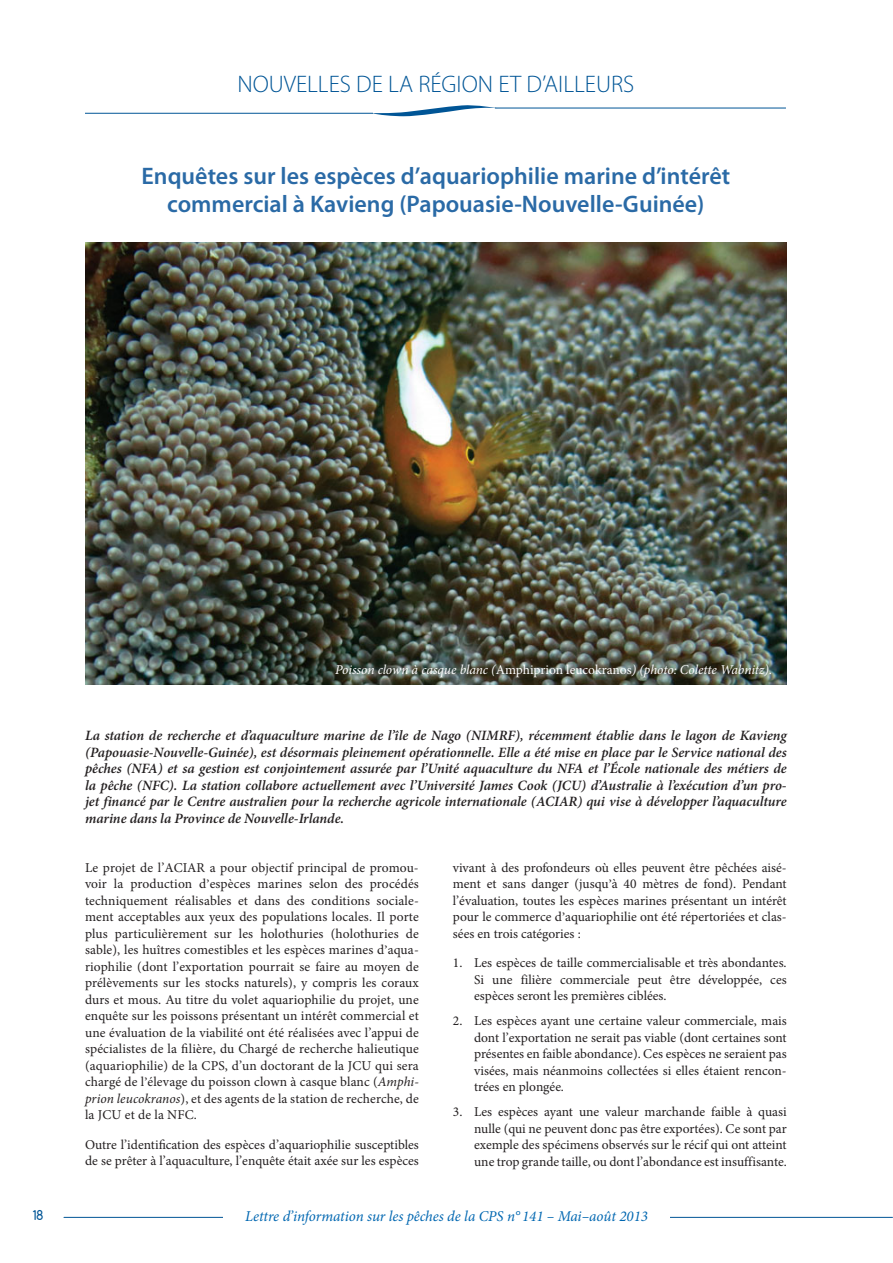
<style>
.page{position:relative;width:893px;height:1263px;background:#fff}
.page>*{position:absolute;margin:0;border:0;box-sizing:border-box;transform-origin:0 0}
.t1{font:600 24px/28.5px "Myriad Pro";color:#2a6aa6;text-align:center}
.t2{font:300 24px "Myriad Pro";color:#005596}
.t3{font:italic 15px "Minion Pro";letter-spacing:-.005em;color:#0067b1}
.t4{font:15px "Duepuntozero";color:#005596}
.t5{font:italic 600 14.25px/16.5px "Minion Pro";color:#231f20;text-align:justify}
.t6{font:13.5px/16.5px "Minion Pro";color:#231f20;text-align:justify}
.t7{font:italic 13.5px "Minion Pro";letter-spacing:-.01em;color:#fff}
.s1{font-style:normal}
.s2{font-style:italic}
</style>
<div class="page">
<hr style="left:85px;top:113px;width:288px;height:1px;background:#005596">
<hr style="left:495px;top:108px;width:291px;height:1px;background:#005596">
<svg style="left:372px;top:105px;width:126px;height:11px"></svg>
<hr style="left:64px;top:1217px;width:828px;height:1px;background:#005596">
<div style="left:223px;top:1211px;width:447px;height:20px;background:#fff"></div>
<img style="left:85px;top:242px;width:702px;height:443px">
<h1 class="t2" style="left:237px;top:75px;width:398px">NOUVELLES DE LA RÉGION ET D’AILLEURS</h1>
<h1 class="t1" style="left:142px;top:164px;width:590px">Enquêtes sur les espèces d’aquariophilie marine d’intérêt commercial à Kavieng (Papouasie-Nouvelle-Guinée)</h1>
<p class="t4" style="left:33px;top:1207px;width:11px">18</p>
<p class="t7" style="left:335px;top:665px;width:439px">Poisson clown à casque blanc (<span class="s1">Amphiprion leucokranos</span>) (photo: Colette Wabnitz).</p>
<p class="t5" style="left:85px;top:728px;width:703px">La station de recherche et d’aquaculture marine de l’île de Nago (NIMRF), récemment établie dans le lagon de Kavieng (Papouasie-Nouvelle-Guinée), est désormais pleinement opérationnelle. Elle a été mise en place par le Service national des pêches (NFA) et sa gestion est conjointement assurée par l’Unité aquaculture du NFA et l’École nationale des métiers de la pêche (NFC). La station collabore actuellement avec l’Université James Cook (JCU) d’Australie à l’exécution d’un pro&shy;jet financé par le Centre australien pour la recherche agricole internationale (ACIAR) qui vise à développer l’aquaculture marine dans la Province de Nouvelle-Irlande.</p>
<p class="t6" style="left:85px;top:861px;width:335px">Le projet de l’ACIAR a pour objectif principal de promou&shy;voir la production d’espèces marines selon des procédés techniquement réalisables et dans des conditions sociale&shy;ment acceptables aux yeux des populations locales. Il porte plus particulièrement sur les holothuries (holothuries de sable), les huîtres comestibles et les espèces marines d’aqua&shy;riophilie (dont l’exportation pourrait se faire au moyen de prélèvements sur les stocks naturels), y compris les coraux durs et mous. Au titre du volet aquariophilie du projet, une enquête sur les poissons présentant un intérêt commercial et une évaluation de la viabilité ont été réalisées avec l’appui de spécialistes de la filière, du Chargé de recherche halieutique (aquariophilie) de la CPS, d’un doctorant de la JCU qui sera chargé de l’élevage du poisson clown à casque blanc (<span class="s2">Amphi&shy;prion leucokranos</span>), et des agents de la station de recherche, de la JCU et de la NFC.</p>
<p class="t6" style="left:85px;top:1137px;width:335px">Outre l’identification des espèces d’aquariophilie susceptibles de se prêter à l’aquaculture, l’enquête était axée sur les espèces</p>
<p class="t6" style="left:453px;top:861px;width:335px">vivant à des profondeurs où elles peuvent être pêchées aisé&shy;ment et sans danger (jusqu’à 40 mètres de fond). Pendant l’évaluation, toutes les espèces marines présentant un intérêt pour le commerce d’aquariophilie ont été répertoriées et clas&shy;sées en trois catégories :</p>
<p class="t6" style="left:474px;top:956px;width:314px;text-indent:-21px">1. Les espèces de taille commercialisable et très abondantes.<br>Si une filière commerciale peut être développée, ces espèces seront les premières ciblées.</p>
<p class="t6" style="left:474px;top:1014px;width:314px;text-indent:-21px">2. Les espèces ayant une certaine valeur commerciale, mais dont l’exportation ne serait pas viable (dont certaines sont présentes en faible abondance). Ces espèces ne seraient pas visées, mais néanmoins collectées si elles étaient rencon&shy;trées en plongée.</p>
<p class="t6" style="left:474px;top:1105px;width:314px;text-indent:-21px">3. Les espèces ayant une valeur marchande faible à quasi nulle (qui ne peuvent donc pas être exportées). Ce sont par exemple des spécimens observés sur le récif qui ont atteint une trop grande taille, ou dont l’abondance est insuffisante.</p>
<p class="t3" style="left:245px;top:1211px;width:404px">Lettre d’information sur les pêches de la CPS n° 141 – Mai–août 2013</p>
</div>
